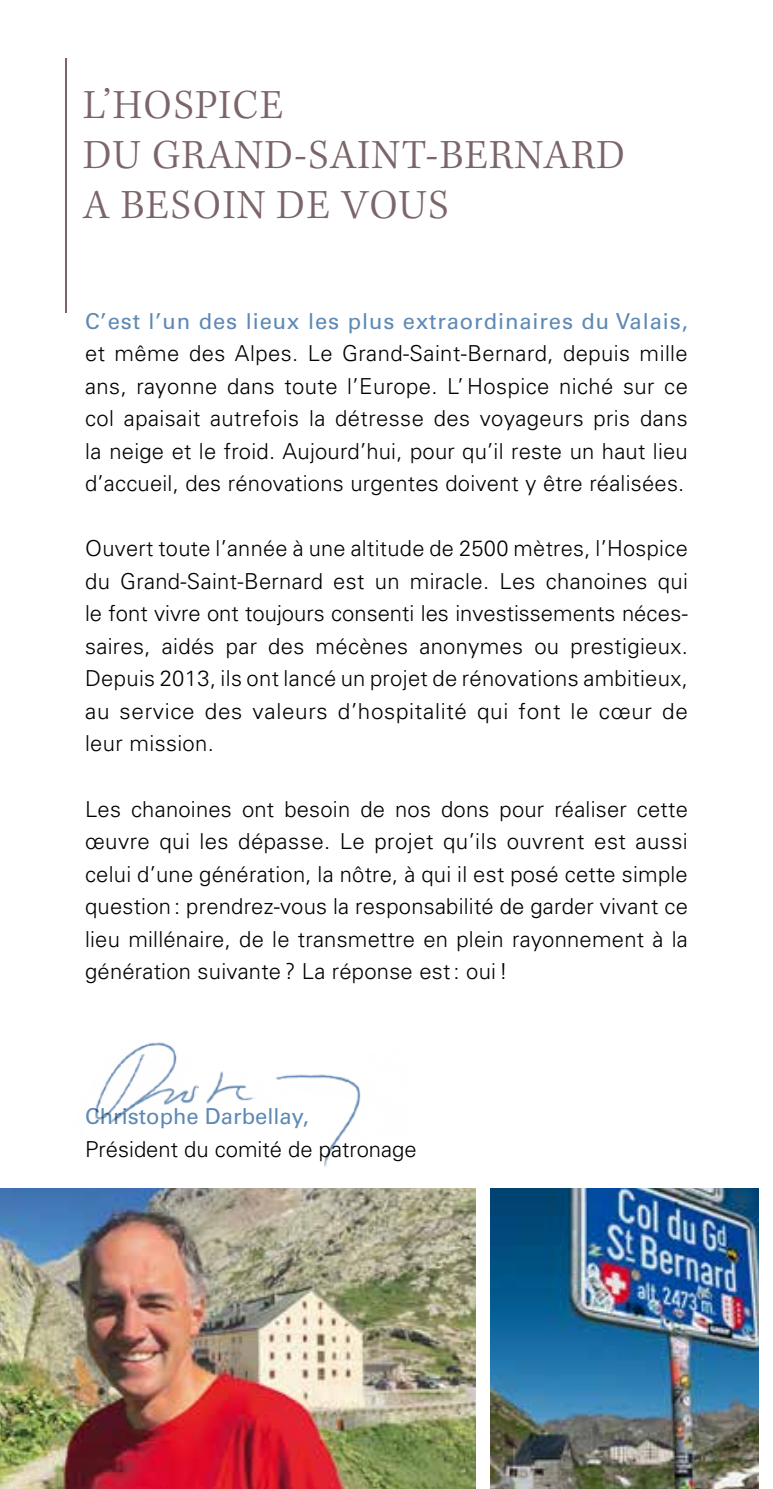
<style>
.page{position:relative;width:773px;height:1489px;background:#fff}
.page>*{position:absolute;margin:0;border:0;box-sizing:border-box;transform-origin:0 0}
.t1{font:300 42.5px/50px "Kepler Std";letter-spacing:.03em;color:#7b6569}
.t2{font:300 22px/32.5px "Univers";letter-spacing:.01em;color:#000;text-align:justify}
.t3{font:22px "Univers";letter-spacing:.04em;color:#5d89b4}
.t4{font:22px "Univers";color:#5d89b4}
</style>
<div class="page">
<hr style="left:65px;top:58px;width:1px;height:254px;background:#7b6569">
<img style="left:95px;top:1042px;width:266px;height:125px">
<img style="left:0;top:1188px;width:476px;height:300px">
<img style="left:490px;top:1188px;width:269px;height:300px">
<h1 class="t1" style="left:83px;top:81px;width:543px">L’HOSPICE<br>DU GRAND-SAINT-BERNARD<br>A BESOIN DE VOUS</h1>
<p class="t3" style="left:85px;top:308px;width:604px">C’est l’un des lieux les plus extraordinaires du Valais,</p>
<p class="t2" style="left:85px;top:336px;width:604px">et même des Alpes. Le Grand-Saint-Bernard, depuis mille ans, rayonne dans toute l’Europe. L’ Hospice niché sur ce col apaisait autrefois la détresse des voyageurs pris dans la neige et le froid. Aujourd’hui, pour qu’il reste un haut lieu d’accueil, des rénovations urgentes doivent y être réalisées.</p>
<p class="t2" style="left:85px;top:531px;width:604px">Ouvert toute l’année à une altitude de 2500 mètres, l’Hospice du Grand-Saint-Bernard est un miracle. Les chanoines qui le font vivre ont toujours consenti les investissements néces&shy;saires, aidés par des mécènes anonymes ou prestigieux.<br>Depuis 2013, ils ont lancé un projet de rénovations ambitieux, au service des valeurs d’hospitalité qui font le cœur de leur mission.</p>
<p class="t2" style="left:85px;top:791px;width:604px">Les chanoines ont besoin de nos dons pour réaliser cette œuvre qui les dépasse. Le projet qu’ils ouvrent est aussi celui d’une génération, la nôtre, à qui il est posé cette simple question : prendrez-vous la responsabilité de garder vivant ce lieu millénaire, de le transmettre en plein rayonnement à la génération suivante ? La réponse est: oui!</p>
<p class="t4" style="left:85px;top:1103px;width:225px">Christophe Darbellay,</p>
<p class="t2" style="left:85px;top:1131px;width:333px">Président du comité de patronage</p>
</div>
